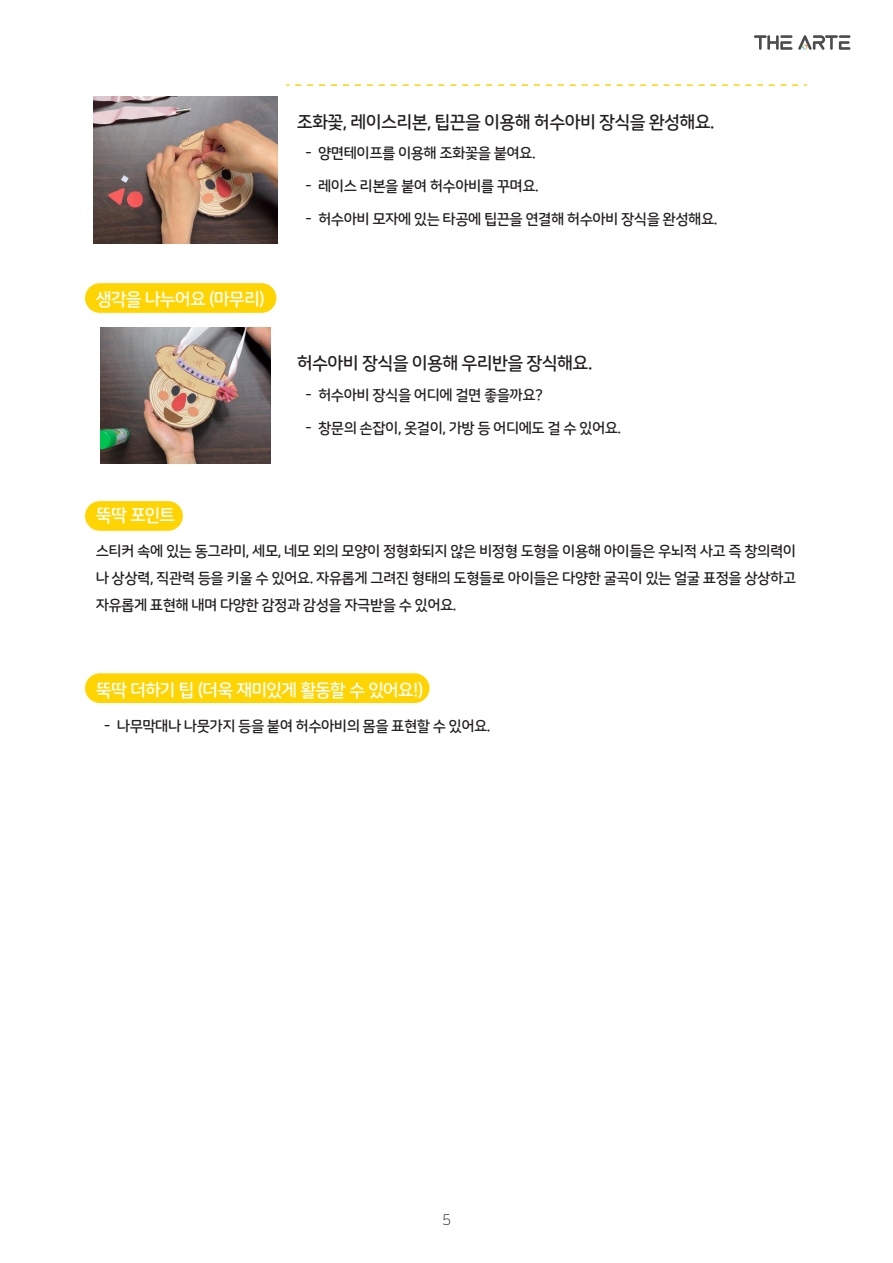
<style>
.page{position:relative;width:893px;height:1263px;background:#fff}
.page>*{position:absolute;margin:0;border:0;box-sizing:border-box;transform-origin:0 0}
.t1{font:18px "Nanum Square Round OTFB";letter-spacing:-.04em;color:#231f20}
.t2{font:18px "Nanum Square Round OTFB";letter-spacing:-.06em;color:#fff}
.t3{font:15px/27px "Nanum Square Round OTFB";letter-spacing:-.04em;color:#231f20;text-align:justify}
.t4{font:15px "Nanum Square Round OTFL";color:#231f20}
</style>
<div class="page">
<svg style="left:754px;top:35px;width:38px;height:15px"></svg>
<svg style="left:798px;top:35px;width:52px;height:15px"></svg>
<div style="left:85px;top:283px;width:191px;height:30px;background:#fed503;border-radius:15px"></div>
<div style="left:85px;top:673px;width:344px;height:30px;background:#fed503;border-radius:15px"></div>
<div style="left:85px;top:501px;width:98px;height:30px;background:#fed503;border-radius:15px"></div>
<svg style="left:295px;top:84px;width:512px;height:2px"></svg>
<img style="left:94px;top:96px;width:184px;height:148px">
<img style="left:101px;top:327px;width:170px;height:137px">
<p class="t2" style="left:96px;top:289px;width:171px">생각을 나누어요 (마무리)</p>
<p class="t1" style="left:297px;top:112px;width:419px">조화꽃, 레이스리본, 팁끈을 이용해 허수아비 장식을 완성해요.</p>
<p class="t3" style="left:305px;top:140px;width:232px">- 양면테이프를 이용해 조화꽃을 붙여요.</p>
<p class="t3" style="left:305px;top:173px;width:235px">- 레이스 리본을 붙여 허수아비를 꾸며요.</p>
<p class="t3" style="left:305px;top:206px;width:413px">- 허수아비 모자에 있는 타공에 팁끈을 연결해 허수아비 장식을 완성해요.</p>
<p class="t1" style="left:297px;top:353px;width:297px">허수아비 장식을 이용해 우리반을 장식해요.</p>
<p class="t3" style="left:305px;top:382px;width:239px">- 허수아비 장식을 어디에 걸면 좋을까요?</p>
<p class="t3" style="left:305px;top:415px;width:317px">- 창문의 손잡이, 옷걸이, 가방 등 어디에도 걸 수 있어요.</p>
<p class="t2" style="left:96px;top:505px;width:81px">뚝딱 포인트</p>
<p class="t3" style="left:96px;top:538px;width:702px">스티커 속에 있는 동그라미, 세모, 네모 외의 모양이 정형화되지 않은 비정형 도형을 이용해 아이들은 우뇌적 사고 즉 창의력이 나 상상력, 직관력 등을 키울 수 있어요. 자유롭게 그려진 형태의 도형들로 아이들은 다양한 굴곡이 있는 얼굴 표정을 상상하고 자유롭게 표현해 내며 다양한 감정과 감성을 자극받을 수 있어요.</p>
<p class="t2" style="left:96px;top:680px;width:329px">뚝딱 더하기 팁 (더욱 재미있게 활동할 수 있어요!)</p>
<p class="t3" style="left:104px;top:712px;width:388px">- 나무막대나 나뭇가지 등을 붙여 허수아비의 몸을 표현할 수 있어요.</p>
<p class="t4" style="left:442px;top:1212px;width:10px">5</p>
</div>
